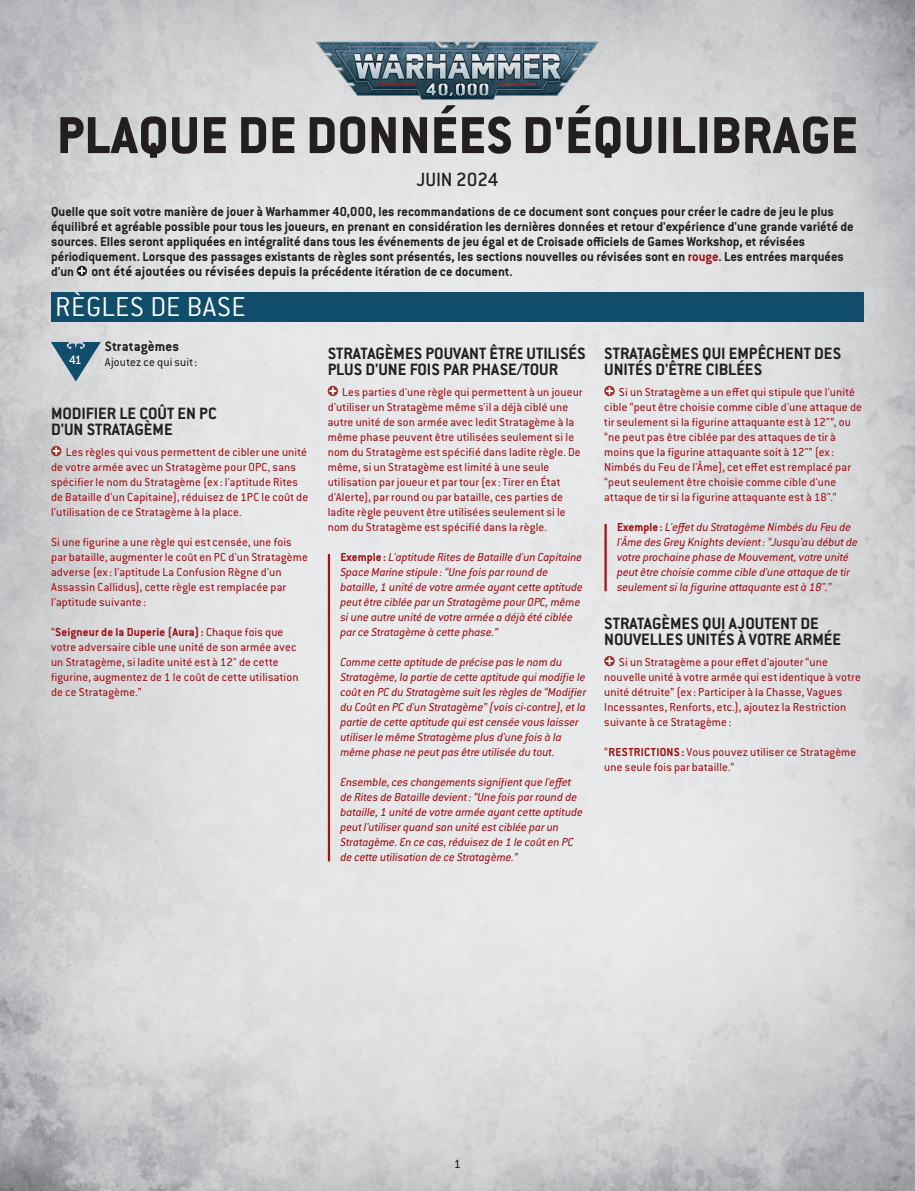
<style>
.page{position:relative;width:915px;height:1191px;background:#fff}
.page>*{position:absolute;margin:0;border:0;box-sizing:border-box;transform-origin:0 0}
.t1{font:800 57px "Conduit ITC Std";letter-spacing:.01em;color:#231f20;scale:.95 1}
.t2{font:300 30px "Conduit ITC Std";letter-spacing:.02em;color:#fff}
.t3{font:500 21px "Conduit ITC Std";letter-spacing:-.005em;color:#231f20}
.t4{font:700 18px/16.5px "Conduit ITC Std";color:#231f20}
.t5{font:700 15px "Conduit ITC Std";color:#231f20}
.t6{font:700 14.25px/15px "Conduit ITC Std";color:#231f20}
.t7{font:500 13.5px "Conduit ITC Std";color:#fff}
.t8{font:13.5px "Conduit ITC Std";color:#231f20}
.t9{font:12.75px/15px "Conduit ITC Std";letter-spacing:.015em;color:#a21217}
.t10{font:italic 12.75px/15px "Conduit ITC Std";color:#a21217}
.t11{font:12.75px "Conduit ITC Std";letter-spacing:.015em;color:#231f20}
.s1{color:#a21217}
.s2{font-size:15px}
.s3{font-weight:700}
.s4{font-weight:700;font-style:normal}
</style>
<div class="page">
<img style="left:0;top:0;width:914px;height:1191px">
<img style="left:309px;top:29px;width:297px;height:82px">
<div style="left:51px;top:292px;width:812px;height:29px;background:#0f4d6b"></div>
<svg style="left:51px;top:342px;width:50px;height:39px;background:#7795a4"></svg>
<svg style="left:51px;top:446px;width:10px;height:10px"></svg>
<svg style="left:53px;top:447px;width:7px;height:7px"></svg>
<hr style="left:328px;top:554px;width:2px;height:307px;background:#a21217">
<svg style="left:327px;top:386px;width:11px;height:10px"></svg>
<svg style="left:329px;top:387px;width:7px;height:7px"></svg>
<hr style="left:604px;top:524px;width:2px;height:67px;background:#a21217">
<svg style="left:604px;top:386px;width:10px;height:10px"></svg>
<svg style="left:605px;top:387px;width:7px;height:7px"></svg>
<svg style="left:604px;top:656px;width:10px;height:10px"></svg>
<svg style="left:605px;top:657px;width:7px;height:7px"></svg>
<svg style="left:77px;top:266px;width:10px;height:10px"></svg>
<svg style="left:78px;top:267px;width:7px;height:7px"></svg>
<h1 class="t1" style="left:57px;top:101px;width:844px">PLAQUE DE DONNÉES D'ÉQUILIBRAGE</h1>
<h3 class="t3" style="left:416px;top:167px;width:83px">JUIN 2024</h3>
<p class="t6" style="left:51px;top:204px;width:803px">Quelle que soit votre manière de jouer à Warhammer 40,000, les recommandations de ce document sont conçues pour créer le cadre de jeu le plus équilibré et agréable possible pour tous les joueurs, en prenant en considération les dernières données et retour d'expérience d'une grande variété de sources. Elles seront appliquées en intégralité dans tous les événements de jeu égal et de Croisade officiels de Games Workshop, et révisées périodiquement. Lorsque des passages existants de règles sont présentés, les sections nouvelles ou révisées sont en <span class="s1">rouge</span>. Les entrées marquées d'un <span class="s2">ont été ajoutées ou révisées depuis</span> la précédente itération de ce document.</p>
<h2 class="t2" style="left:55px;top:288px;width:192px">RÈGLES DE BASE</h2>
<p class="t7" style="left:69px;top:352px;width:14px">41</p>
<p class="t5" style="left:105px;top:337px;width:76px">Stratagèmes</p>
<p class="t11" style="left:105px;top:354px;width:94px">Ajoutez ce qui suit:</p>
<h3 class="t4" style="left:51px;top:404px;width:167px">MODIFIER LE COÛT EN PC<br>D'UN STRATAGÈME</h3>
<p class="t9" style="left:51px;top:444px;width:258px;text-indent:15px">Les règles qui vous permettent de cibler une unité de votre armée avec un Stratagème pour 0PC, sans spécifier le nom du Stratagème (ex: l'aptitude Rites de Bataille d'un Capitaine), réduisez de 1PC le coût de l'utilisation de ce Stratagème à la place.</p>
<p class="t9" style="left:51px;top:534px;width:258px">Si une figurine a une règle qui est censée, une fois par bataille, augmenter le coût en PC d'un Stratagème adverse (ex : l'aptitude La Confusion Règne d'un Assassin Callidus), cette règle est remplacée par l'aptitude suivante:</p>
<p class="t9" style="left:51px;top:624px;width:249px">“<span class="s3">Seigneur de la Duperie (Aura):</span> Chaque fois que votre adversaire cible une unité de son armée avec un Stratagème, si ladite unité est à 12" de cette figurine, augmentez de 1 le coût de cette utilisation de ce Stratagème.”</p>
<h3 class="t4" style="left:327px;top:344px;width:259px">STRATAGÈMES POUVANT ÊTRE UTILISÉS<br>PLUS D'UNE FOIS PAR PHASE/TOUR</h3>
<p class="t9" style="left:327px;top:384px;width:256px;text-indent:15px">Les parties d'une règle qui permettent à un joueur d'utiliser un Stratagème même s'il a déjà ciblé une autre unité de son armée avec ledit Stratagème à la même phase peuvent être utilisées seulement si le nom du Stratagème est spécifié dans ladite règle. De même, si un Stratagème est limité à une seule utilisation par joueur et par tour (ex : Tirer en État d'Alerte), par round ou par bataille, ces parties de ladite règle peuvent être utilisées seulement si le nom du Stratagème est spécifié dans la règle.</p>
<p class="t10" style="left:340px;top:549px;width:244px"><span class="s4">Exemple :</span> L'aptitude Rites de Bataille d'un Capitaine Space Marine stipule : “Une fois par round de bataille, 1 unité de votre armée ayant cette aptitude peut être ciblée par un Stratagème pour 0PC, même si une autre unité de votre armée a déjà été ciblée par ce Stratagème à cette phase.”</p>
<p class="t10" style="left:340px;top:654px;width:247px">Comme cette aptitude de précise pas le nom du Stratagème, la partie de cette aptitude qui modifie le coût en PC du Stratagème suit les règles de “Modifier du Coût en PC d'un Stratagème” (vois ci-contre), et la partie de cette aptitude qui est censée vous laisser utiliser le même Stratagème plus d'une fois à la même phase ne peut pas être utilisée du tout.</p>
<p class="t10" style="left:340px;top:774px;width:244px">Ensemble, ces changements signifient que l'effet de Rites de Bataille devient: “Une fois par round de bataille, 1 unité de votre armée ayant cette aptitude peut l'utiliser quand son unité est ciblée par un Stratagème. En ce cas, réduisez de 1 le coût en PC de cette utilisation de ce Stratagème.”</p>
<h3 class="t4" style="left:604px;top:344px;width:238px">STRATAGÈMES QUI EMPÊCHENT DES<br>UNITÉS D'ÊTRE CIBLÉES</h3>
<p class="t9" style="left:604px;top:384px;width:259px;text-indent:15px">Si un Stratagème a un effet qui stipule que l'unité cible “peut être choisie comme cible d'une attaque de tir seulement si la figurine attaquante est à 12"”, ou “ne peut pas être ciblée par des attaques de tir à moins que la figurine attaquante soit à 12"” (ex :<br>Nimbés du Feu de l'Âme), cet effet est remplacé par “peut seulement être choisie comme cible d'une attaque de tir si la figurine attaquante est à 18".”</p>
<p class="t10" style="left:617px;top:519px;width:242px"><span class="s4">Exemple :</span> L'effet du Stratagème Nimbés du Feu de l'Âme des Grey Knights devient: “Jusqu'au début de votre prochaine phase de Mouvement, votre unité peut être choisie comme cible d'une attaque de tir seulement si la figurine attaquante est à 18".”</p>
<h3 class="t4" style="left:604px;top:614px;width:238px">STRATAGÈMES QUI AJOUTENT DE<br>NOUVELLES UNITÉS À VOTRE ARMÉE</h3>
<p class="t9" style="left:604px;top:654px;width:258px;text-indent:15px">Si un Stratagème a pour effet d'ajouter “une nouvelle unité à votre armée qui est identique à votre unité détruite” (ex: Participer à la Chasse, Vagues Incessantes, Renforts, etc.), ajoutez la Restriction suivante à ce Stratagème:</p>
<p class="t9" style="left:604px;top:744px;width:253px">“<span class="s3">RESTRICTIONS:</span> Vous pouvez utiliser ce Stratagème une seule fois par bataille.”</p>
<p class="t8" style="left:454px;top:1156px;width:8px">1</p>
</div>
